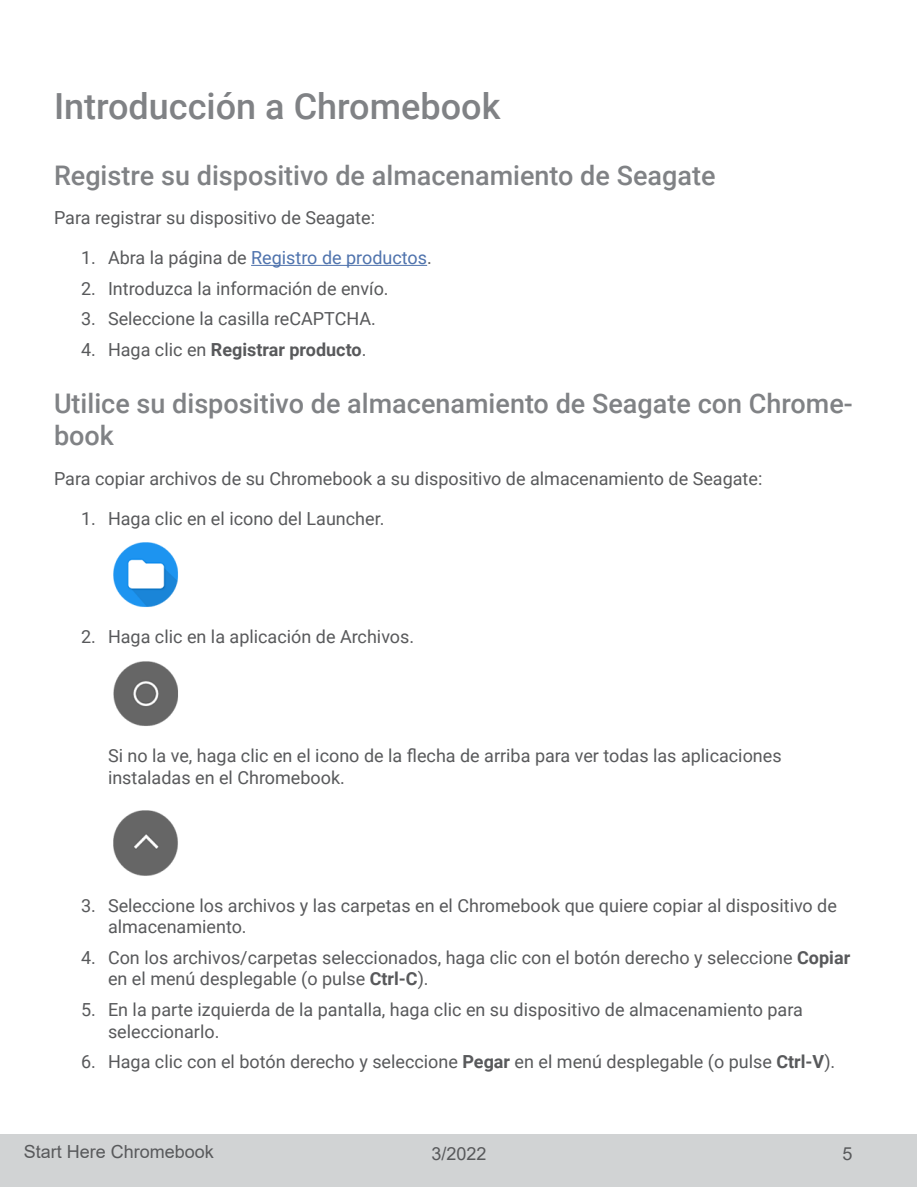
<style>
.page{position:relative;width:918px;height:1188px;background:#fff}
.page>*{position:absolute;margin:0;border:0;box-sizing:border-box;transform-origin:0 0}
.t1{font:500 36px "Roboto";color:#808285}
.t2{font:500 27px/32.4px "Roboto";color:#808285}
.t3{font:18px/21.6px "Roboto";color:#58595b}
.t4{font:18px "Roboto";color:#4f73ad}
.t5{font:700 18px "Roboto";color:#58595b}
.t6{font:18px "Arial";color:#58595b}
.s1{color:#58595b}
.s2{font-weight:400}
.s3{font-weight:700}
</style>
<div class="page">
<div style="left:1px;top:1135px;width:916px;height:52px;background:#d1d3d4"></div>
<hr style="left:251px;top:265px;width:176px;height:1px;background:#4f73ad">
<img style="left:113px;top:542px;width:65px;height:65px">
<img style="left:113px;top:661px;width:65px;height:65px">
<img style="left:113px;top:810px;width:65px;height:66px">
<h1 class="t1" style="left:54px;top:81px;width:448px">Introducción a Chromebook</h1>
<h2 class="t2" style="left:54px;top:158px;width:663px">Registre su dispositivo de almacenamiento de Seagate</h2>
<p class="t3" style="left:54px;top:207px;width:323px">Para registrar su dispositivo de Seagate:</p>
<p class="t4" style="left:81px;top:245px;width:352px"><span class="s1">1. Abra la página de</span> Registro de productos<span class="s1">.</span></p>
<p class="t3" style="left:81px;top:277px;width:309px">2. Introduzca la información de envío.</p>
<p class="t3" style="left:81px;top:307px;width:296px">3. Seleccione la casilla reCAPTCHA.</p>
<p class="t5" style="left:81px;top:337px;width:287px"><span class="s2">4. Haga clic en</span> Registrar producto<span class="s2">.</span></p>
<h2 class="t2" style="left:54px;top:386px;width:800px">Utilice su dispositivo de almacenamiento de Seagate con Chrome&shy;book</h2>
<p class="t3" style="left:54px;top:467px;width:710px">Para copiar archivos de su Chromebook a su dispositivo de almacenamiento de Seagate:</p>
<p class="t3" style="left:81px;top:507px;width:305px">1. Haga clic en el icono del Launcher.</p>
<p class="t3" style="left:81px;top:626px;width:335px">2. Haga clic en la aplicación de Archivos.</p>
<p class="t3" style="left:108px;top:744px;width:675px">Si no la ve, haga clic en el icono de la flecha de arriba para ver todas las aplicaciones instaladas en el Chromebook.</p>
<p class="t3" style="left:108px;top:894px;width:731px;text-indent:-27px">3. Seleccione los archivos y las carpetas en el Chromebook que quiere copiar al dispositivo de almacenamiento.</p>
<p class="t3" style="left:108px;top:946px;width:744px;text-indent:-27px">4. Con los archivos/carpetas seleccionados, haga clic con el botón derecho y seleccione <span class="s3">Copiar </span>en el menú desplegable (o pulse <span class="s3">Ctrl-C</span>).</p>
<p class="t3" style="left:108px;top:998px;width:696px;text-indent:-27px">5. En la parte izquierda de la pantalla, haga clic en su dispositivo de almacenamiento para seleccionarlo.</p>
<p class="t3" style="left:81px;top:1050px;width:756px">6. Haga clic con el botón derecho y seleccione <span class="s3">Pegar</span> en el menú desplegable (o pulse <span class="s3">Ctrl-V</span>).</p>
<p class="t6" style="left:24px;top:1139px;width:192px">Start Here Chromebook</p>
<p class="t6" style="left:431px;top:1141px;width:57px">3/2022</p>
<p class="t6" style="left:843px;top:1141px;width:12px">5</p>
</div>
